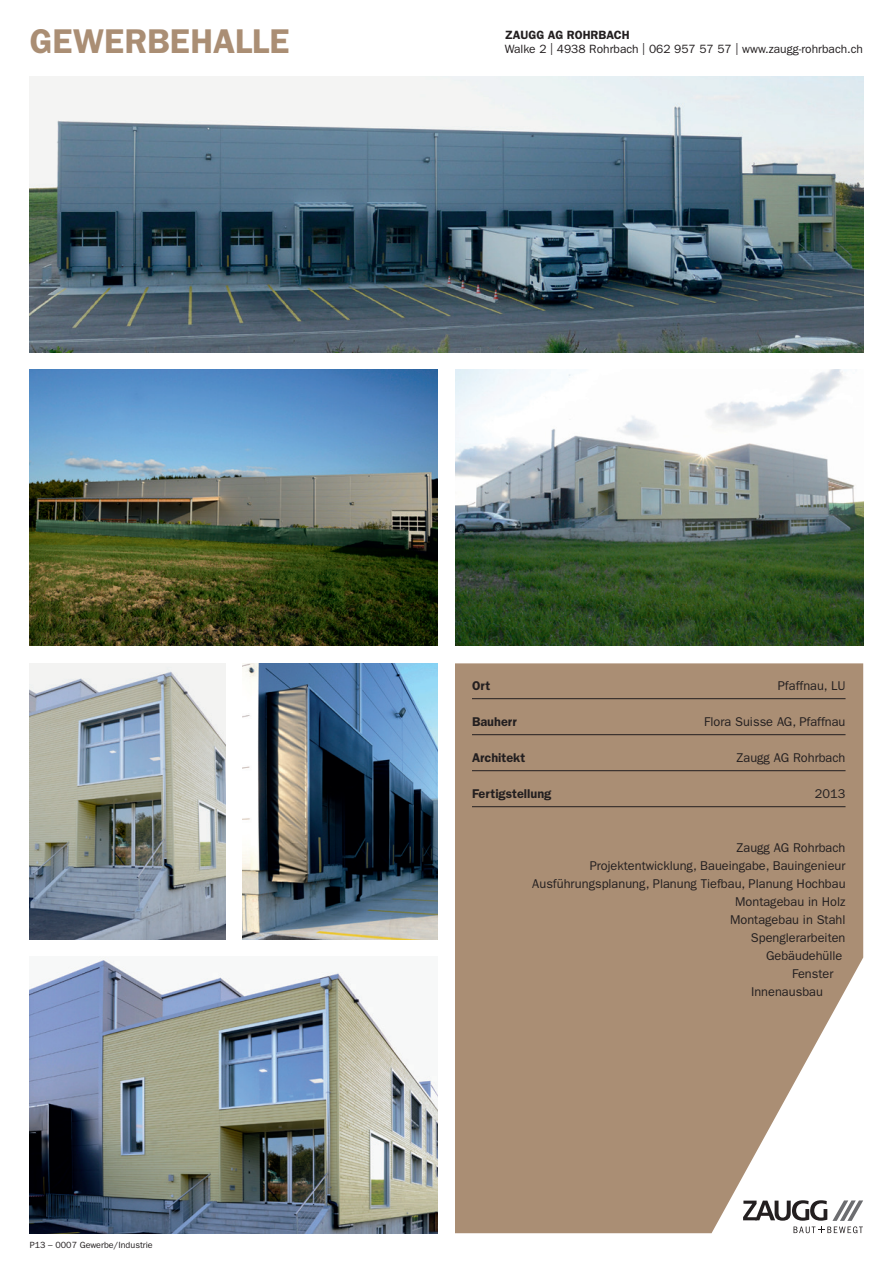
<style>
.page{position:relative;width:893px;height:1263px;background:#fff}
.page>*{position:absolute;margin:0;border:0;box-sizing:border-box;transform-origin:0 0}
.t1{font:600 34.5px "Franklin Gothic";color:#aa8e74}
.t2{font:12.75px "Franklin Gothic";color:#231f20}
.t3{font:600 12.75px "Franklin Gothic";color:#231f20}
.t4{font:12px "Franklin Gothic";color:#231f20}
.t5{font:600 12px "Franklin Gothic";color:#231f20}
.t6{font:9px "Franklin Gothic";color:#231f20}
</style>
<div class="page">
<svg style="left:455px;top:663px;width:408px;height:570px;background:#b0967f"></svg>
<img style="left:30px;top:958px;width:408px;height:275px">
<img style="left:455px;top:370px;width:408px;height:276px">
<img style="left:30px;top:663px;width:195px;height:277px">
<img style="left:242px;top:663px;width:196px;height:277px">
<img style="left:30px;top:370px;width:408px;height:276px">
<hr style="left:472px;top:698px;width:373px;height:1px;background:#231f20">
<hr style="left:472px;top:734px;width:373px;height:1px;background:#231f20">
<hr style="left:472px;top:770px;width:373px;height:1px;background:#231f20">
<hr style="left:472px;top:806px;width:373px;height:1px;background:#231f20">
<img style="left:30px;top:77px;width:833px;height:276px">
<p class="t1" style="left:30px;top:21px;width:261px">GEWERBEHALLE</p>
<p class="t5" style="left:505px;top:28px;width:126px">ZAUGG AG ROHRBACH</p>
<p class="t4" style="left:505px;top:42px;width:360px">Walke 2 | 4938 Rohrbach | 062 957 57 57 | www.zaugg-rohrbach.ch</p>
<p class="t6" style="left:30px;top:1240px;width:125px">P13 – 0007 Gewerbe/Industrie</p>
<p class="t3" style="left:472px;top:678px;width:20px">Ort</p>
<p class="t2" style="left:778px;top:678px;width:69px">Pfaffnau, LU</p>
<p class="t3" style="left:472px;top:714px;width:46px">Bauherr</p>
<p class="t2" style="left:704px;top:714px;width:143px">Flora Suisse AG, Pfaffnau</p>
<p class="t3" style="left:472px;top:750px;width:55px">Architekt</p>
<p class="t2" style="left:737px;top:750px;width:110px">Zaugg AG Rohrbach</p>
<p class="t3" style="left:472px;top:786px;width:81px">Fertigstellung</p>
<p class="t2" style="left:815px;top:786px;width:32px">2013</p>
<p class="t2" style="left:737px;top:840px;width:110px">Zaugg AG Rohrbach</p>
<p class="t2" style="left:590px;top:858px;width:257px">Projektentwicklung, Baueingabe, Bauingenieur</p>
<p class="t2" style="left:532px;top:876px;width:315px">Ausführungsplanung, Planung Tiefbau, Planung Hochbau</p>
<p class="t2" style="left:735px;top:894px;width:112px">Montagebau in Holz</p>
<p class="t2" style="left:730px;top:912px;width:117px">Montagebau in Stahl</p>
<p class="t2" style="left:751px;top:930px;width:96px">Spenglerarbeiten</p>
<p class="t2" style="left:766px;top:948px;width:78px">Gebäudehülle</p>
<p class="t2" style="left:792px;top:966px;width:43px">Fenster</p>
<p class="t2" style="left:751px;top:984px;width:73px">Innenausbau</p>
</div>
